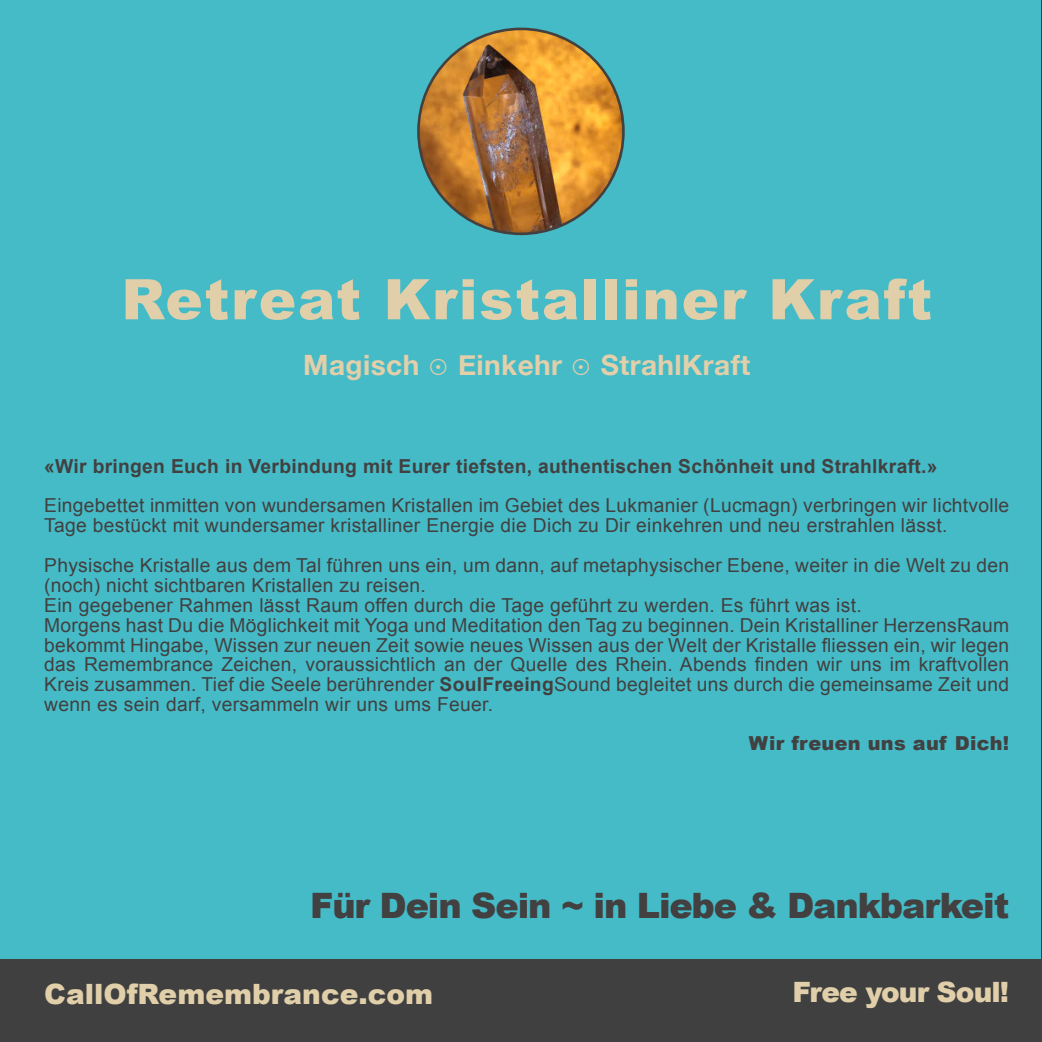
<style>
.page{position:relative;width:1042px;height:1042px;background:#404040}
.page>*{position:absolute;margin:0;border:0;box-sizing:border-box;transform-origin:0 0}
.t1{font:900 56px "Arial";letter-spacing:.03em;color:#e1cfaa}
.t2{font:900 35px "Arial";letter-spacing:-.03em;color:#424040}
.t3{font:700 28px "Helvetica Neue";letter-spacing:.015em;color:#e3cfa9}
.t4{font:900 28px "Arial";color:#e1cfaa}
.t5{font:900 28px "Arial";letter-spacing:-.03em;color:#e1cfaa}
.t6{font:19.25px/19.9px "Arial";letter-spacing:.015em;color:#424040}
.t7{font:700 19.25px "Arial";letter-spacing:.015em;color:#424040}
.t8{font:900 19.25px "Arial";letter-spacing:.015em;color:#424040}
.s1{font-weight:700}
</style>
<div class="page">
<div style="left:0;top:0;width:1040px;height:958px;background:#45bbc7"></div>
<img style="left:418px;top:29px;width:205px;height:205px;border-radius:50%">
<h1 class="t1" style="left:121px;top:268px;width:812px">Retreat Kristalliner Kraft</h1>
<h3 class="t3" style="left:303px;top:343px;width:448px">Magisch ☉ Einkehr ☉ StrahlKraft</h3>
<p class="t7" style="left:44px;top:453px;width:895px">«Wir bringen Euch in Verbindung mit Eurer tiefsten, authentischen Schönheit und Strahlkraft.»</p>
<p class="t6" style="left:44px;top:496px;width:966px">Eingebettet inmitten von wundersamen Kristallen im Gebiet des Lukmanier (Lucmagn) verbringen wir lichtvolle<br>Tage bestückt mit wundersamer kristalliner Energie die Dich zu Dir einkehren und neu erstrahlen lässt.</p>
<p class="t6" style="left:44px;top:555px;width:966px">Physische Kristalle aus dem Tal führen uns ein, um dann, auf metaphysischer Ebene, weiter in die Welt zu den (noch) nicht sichtbaren Kristallen zu reisen.<br>Ein gegebener Rahmen lässt Raum offen durch die Tage geführt zu werden. Es führt was ist.<br>Morgens hast Du die Möglichkeit mit Yoga und Meditation den Tag zu beginnen. Dein Kristalliner HerzensRaum bekommt Hingabe, Wissen zur neuen Zeit sowie neues Wissen aus der Welt der Kristalle fliessen ein, wir legen das Remembrance Zeichen, voraussichtlich an der Quelle des Rhein. Abends finden wir uns im kraftvollen Kreis zusammen. Tief die Seele berührender <span class="s1">SoulFreeing</span>Sound begleitet uns durch die gemeinsame Zeit und wenn es sein darf, versammeln wir uns ums Feuer.</p>
<p class="t8" style="left:749px;top:733px;width:262px">Wir freuen uns auf Dich!</p>
<h2 class="t2" style="left:310px;top:886px;width:700px">Für Dein Sein ~ in Liebe &amp; Dankbarkeit</h2>
<h3 class="t4" style="left:44px;top:978px;width:390px">CallOfRemembrance.com</h3>
<h3 class="t5" style="left:792px;top:976px;width:218px">Free your Soul!</h3>
</div>
